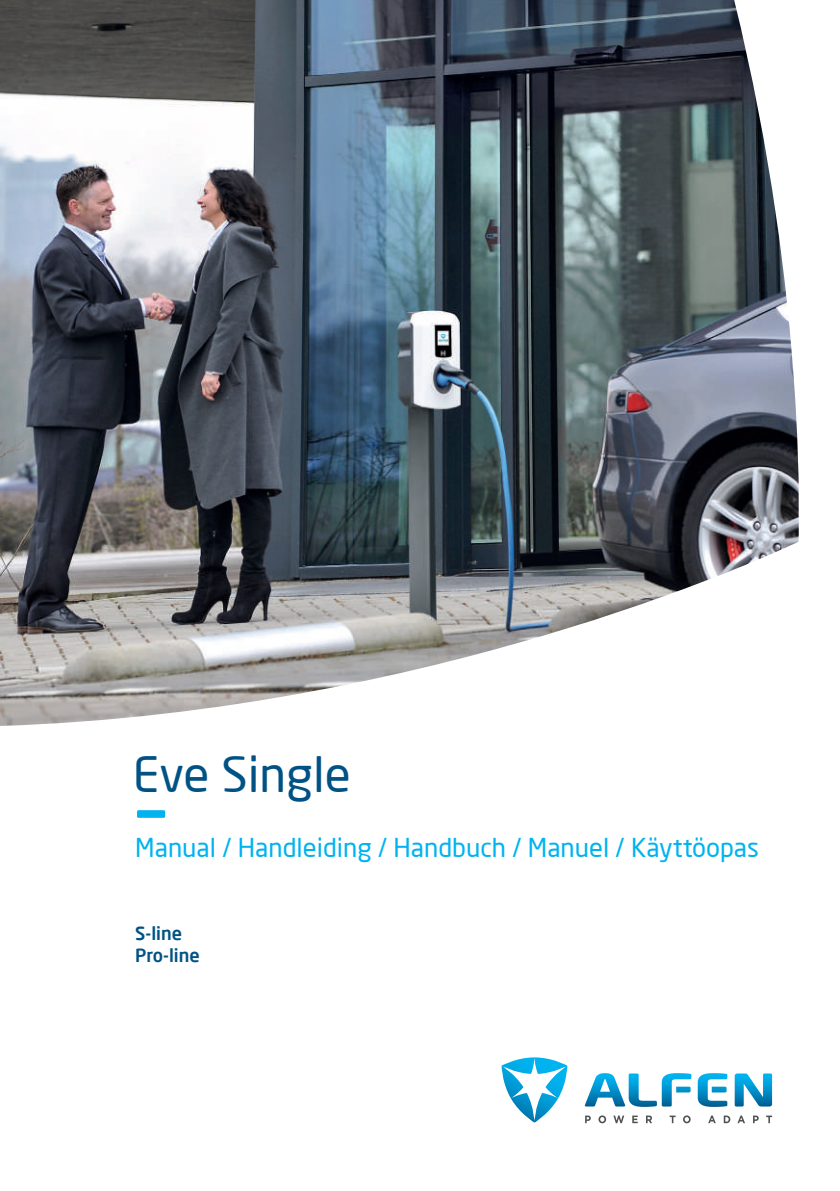
<style>
.page{position:relative;width:840px;height:1191px;background:#fff}
.page>*{position:absolute;margin:0;border:0;box-sizing:border-box;transform-origin:0 0}
.t1{font:103.4px "Neo Sans Pro";color:#00b3ef;scale:.8 1}
.t2{font:47.8px "Neo Sans Pro";color:#005285}
.t3{font:25.6px "Neo Sans Pro";color:#00b3ef}
.t4{font:500 18px/22px "Neo Sans Pro";color:#005285}
</style>
<div class="page">
<svg style="left:734px;top:1073px;width:37px;height:33px"></svg>
<svg style="left:584px;top:1073px;width:107px;height:33px"></svg>
<svg style="left:697px;top:1073px;width:30px;height:33px"></svg>
<svg style="left:501px;top:1057px;width:66px;height:65px"></svg>
<svg style="left:585px;top:1115px;width:5px;height:8px"></svg>
<svg style="left:598px;top:1115px;width:7px;height:8px"></svg>
<svg style="left:613px;top:1115px;width:11px;height:8px"></svg>
<svg style="left:632px;top:1115px;width:5px;height:8px"></svg>
<svg style="left:646px;top:1115px;width:5px;height:8px"></svg>
<svg style="left:669px;top:1115px;width:6px;height:8px"></svg>
<svg style="left:683px;top:1115px;width:7px;height:8px"></svg>
<svg style="left:708px;top:1115px;width:7px;height:8px"></svg>
<svg style="left:723px;top:1115px;width:7px;height:8px"></svg>
<svg style="left:737px;top:1115px;width:7px;height:8px"></svg>
<svg style="left:753px;top:1115px;width:5px;height:8px"></svg>
<svg style="left:766px;top:1115px;width:5px;height:8px"></svg>
<img style="left:0;top:0;width:799px;height:726px">
<h2 class="t2" style="left:133px;top:745px;width:219px">Eve Single</h2>
<h1 class="t1" style="left:138px;top:742px;width:34px">–</h1>
<p class="t3" style="left:135px;top:831px;width:625px">Manual / Handleiding / Handbuch / Manuel / Käyttöopas</p>
<p class="t4" style="left:135px;top:922px;width:66px">S-line<br>Pro-line</p>
</div>
